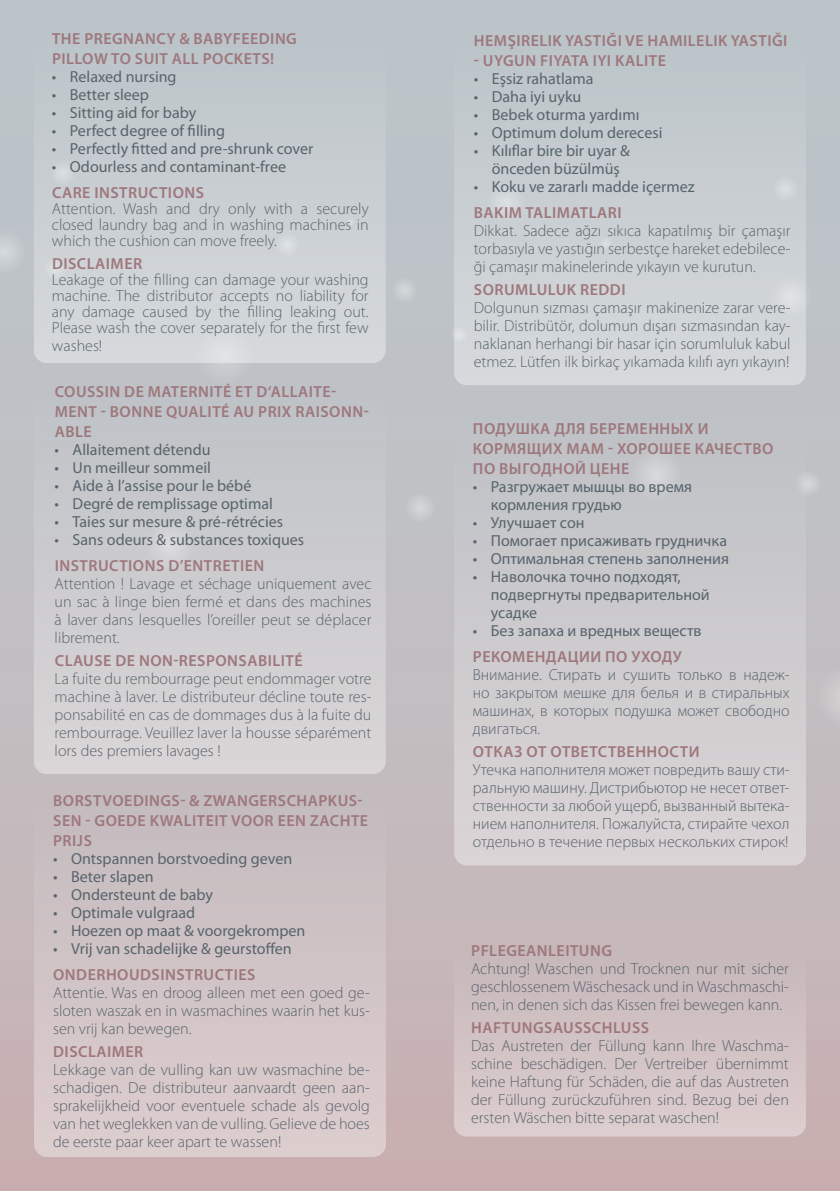
<style>
.page{position:relative;width:840px;height:1191px;background:#fff}
.page>*{position:absolute;margin:0;border:0;box-sizing:border-box;transform-origin:0 0}
.t1{font:300 16px/18px "Myriad Pro";color:#58646c;text-align:justify}
.t2{font:16px/18px "Myriad Pro";color:#58646c}
.t3{font:600 16px/20px "Myriad Pro";letter-spacing:.03em;color:#9e777c}
</style>
<div class="page">
<div style="left:0;top:0;width:839px;height:1191px;background:linear-gradient(to bottom,#bac8cd,#c9b2b4)"></div>
<svg style="left:768px;top:274px;width:43px;height:43px"></svg>
<svg style="left:815px;top:664px;width:24px;height:66px;background:#c5c1c4"></svg>
<div style="left:449px;top:325px;width:18px;height:18px;background:#c0c4c9;border-radius:50%"></div>
<div style="left:793px;top:469px;width:28px;height:27px;background:#c9cace;border-radius:50%"></div>
<div style="left:390px;top:276px;width:27px;height:27px;background:#c5cace;border-radius:50%"></div>
<svg style="left:0;top:229px;width:26px;height:45px"></svg>
<div style="left:194px;top:325px;width:60px;height:60px;background:#c2c6ca;border-radius:50%"></div>
<div style="left:404px;top:491px;width:31px;height:32px;background:#c7c8cc;border-radius:50%"></div>
<div style="left:34px;top:33px;width:351px;height:330px;background:linear-gradient(to bottom,#bbc4c8,#d7dadd);border-radius:13px"></div>
<div style="left:454px;top:944px;width:351px;height:192px;background:#d1c2c3;border-radius:13px"></div>
<div style="left:34px;top:794px;width:352px;height:363px;background:#d1c4c5;border-radius:13px"></div>
<div style="left:34px;top:385px;width:351px;height:389px;background:linear-gradient(to bottom,#bec2c6,#dad6d7);border-radius:13px"></div>
<div style="left:454px;top:34px;width:351px;height:351px;background:linear-gradient(to bottom,#bbc4c8,#d7dadc);border-radius:13px"></div>
<div style="left:454px;top:422px;width:351px;height:443px;background:linear-gradient(to right,#cdcbce,#cdcbce);border-radius:13px"></div>
<p class="t3" style="left:52px;top:28px;width:246px">THE PREGNANCY &amp; BABYFEEDING<br>PILLOW TO SUIT ALL POCKETS!</p>
<p class="t2" style="left:52px;top:68px;width:126px">• Relaxed nursing</p>
<p class="t2" style="left:52px;top:86px;width:99px">• Better sleep</p>
<p class="t2" style="left:52px;top:104px;width:146px">• Sitting aid for baby</p>
<p class="t2" style="left:52px;top:122px;width:175px">• Perfect degree of filling</p>
<p class="t2" style="left:52px;top:140px;width:263px">• Perfectly fitted and pre-shrunk cover</p>
<p class="t2" style="left:52px;top:158px;width:235px">• Odourless and contaminant-free</p>
<p class="t3" style="left:52px;top:182px;width:153px">CARE INSTRUCTIONS</p>
<p class="t1" style="left:52px;top:200px;width:318px;line-height:16px">Attention. Wash and dry only with a securely closed laundry bag and in washing machines in which the cushion can move freely.</p>
<p class="t3" style="left:52px;top:253px;width:92px">DISCLAIMER</p>
<p class="t1" style="left:52px;top:271px;width:318px;line-height:16px">Leakage of the filling can damage your washing machine. The distributor accepts no liability for any damage caused by the filling leaking out.<br>Please wash the cover separately for the first few</p>
<p class="t1" style="left:52px;top:336px;width:52px">washes!</p>
<p class="t3" style="left:55px;top:381px;width:315px">COUSSIN DE MATERNITÉ ET D‘ALLAITE-<br>MENT - BONNE QUALITÉ AU PRIX RAISONN-<br>ABLE</p>
<p class="t2" style="left:55px;top:440px;width:157px">• Allaitement détendu</p>
<p class="t2" style="left:55px;top:458px;width:158px">• Un meilleur sommeil</p>
<p class="t2" style="left:55px;top:476px;width:198px">• Aide à l’assise pour le bébé</p>
<p class="t2" style="left:55px;top:494px;width:220px">• Degré de remplissage optimal</p>
<p class="t2" style="left:55px;top:512px;width:230px">• Taies sur mesure &amp; pré-rétrécies</p>
<p class="t2" style="left:55px;top:530px;width:251px">• Sans odeurs &amp; substances toxiques</p>
<p class="t3" style="left:55px;top:555px;width:211px">INSTRUCTIONS D’ENTRETIEN</p>
<p class="t1" style="left:55px;top:574px;width:318px">Attention ! Lavage et séchage uniquement avec un sac à linge bien fermé et dans des machines à laver dans lesquelles l’oreiller peut se déplacer librement.</p>
<p class="t3" style="left:55px;top:650px;width:249px">CLAUSE DE NON-RESPONSABILITÉ</p>
<p class="t1" style="left:55px;top:669px;width:318px">La fuite du rembourrage peut endommager votre machine à laver. Le distributeur décline toute res&shy;ponsabilité en cas de dommages dus à la fuite du rembourrage. Veuillez laver la housse séparément lors des premiers lavages !</p>
<p class="t3" style="left:53px;top:790px;width:316px">BORSTVOEDINGS- &amp; ZWANGERSCHAPKUS-<br>SEN - GOEDE KWALITEIT VOOR EEN ZACHTE<br>PRIJS</p>
<p class="t2" style="left:53px;top:849px;width:240px">• Ontspannen borstvoeding geven</p>
<p class="t2" style="left:53px;top:867px;width:102px">• Beter slapen</p>
<p class="t2" style="left:53px;top:885px;width:161px">• Ondersteunt de baby</p>
<p class="t2" style="left:53px;top:903px;width:144px">• Optimale vulgraad</p>
<p class="t2" style="left:53px;top:921px;width:254px">• Hoezen op maat &amp; voorgekrompen</p>
<p class="t2" style="left:53px;top:939px;width:240px">• Vrij van schadelijke &amp; geurstoffen</p>
<p class="t3" style="left:53px;top:964px;width:204px">ONDERHOUDSINSTRUCTIES</p>
<p class="t1" style="left:53px;top:983px;width:318px">Attentie. Was en droog alleen met een goed ge&shy;sloten waszak en in wasmachines waarin het kus&shy;sen vrij kan bewegen.</p>
<p class="t3" style="left:53px;top:1040px;width:92px">DISCLAIMER</p>
<p class="t1" style="left:53px;top:1060px;width:318px">Lekkage van de vulling kan uw wasmachine be&shy;schadigen. De distributeur aanvaardt geen aan&shy;sprakelijkheid voor eventuele schade als gevolg van het weglekken van de vulling. Gelieve de hoes de eerste paar keer apart te wassen!</p>
<p class="t3" style="left:473px;top:30px;width:315px">HEMŞIRELIK YASTIĞI VE HAMILELIK YASTIĞI</p>
<p class="t3" style="left:473px;top:50px;width:193px">- UYGUN FIYATA IYI KALITE</p>
<p class="t2" style="left:473px;top:69px;width:121px">• Eşsiz rahatlama</p>
<p class="t2" style="left:473px;top:87px;width:109px">• Daha iyi uyku</p>
<p class="t2" style="left:473px;top:105px;width:167px">• Bebek oturma yardımı</p>
<p class="t2" style="left:473px;top:123px;width:190px">• Optimum dolum derecesi</p>
<p class="t2" style="left:473px;top:141px;width:157px;text-align:center">• Kılıflar bire bir uyar &amp; önceden büzülmüş</p>
<p class="t2" style="left:473px;top:177px;width:222px">• Koku ve zararlı madde içermez</p>
<p class="t3" style="left:473px;top:202px;width:149px">BAKIM TALIMATLARI</p>
<p class="t1" style="left:473px;top:221px;width:318px">Dikkat. Sadece ağzı sıkıca kapatılmış bir çamaşır torbasıyla ve yastığın serbestçe hareket edebilece&shy;ği çamaşır makinelerinde yıkayın ve kurutun.</p>
<p class="t3" style="left:473px;top:279px;width:153px">SORUMLULUK REDDI</p>
<p class="t1" style="left:473px;top:298px;width:318px">Dolgunun sızması çamaşır makinenize zarar vere&shy;bilir. Distribütör, dolumun dışarı sızmasından kay&shy;naklanan herhangi bir hasar için sorumluluk kabul etmez. Lütfen ilk birkaç yıkamada kılıfı ayrı yıkayın!</p>
<p class="t3" style="left:472px;top:418px;width:302px">ПОДУШКА ДЛЯ БЕРЕМЕННЫХ И<br>КОРМЯЩИХ МАМ - ХОРОШЕЕ КАЧЕСТВО<br>ПО ВЫГОДНОЙ ЦЕНЕ</p>
<p class="t2" style="left:490px;top:477px;width:202px;text-indent:-18px">• Разгружает мышцы во время кормления грудью</p>
<p class="t2" style="left:472px;top:513px;width:113px">• Улучшает сон</p>
<p class="t2" style="left:472px;top:531px;width:255px">• Помогает присаживать грудничка</p>
<p class="t2" style="left:472px;top:549px;width:257px">• Оптимальная степень заполнения</p>
<p class="t2" style="left:490px;top:567px;width:220px;text-indent:-18px">• Hаволочка точно подходят, подвергнуты предварительной усадке</p>
<p class="t2" style="left:472px;top:621px;width:230px">• Без запаха и вредных веществ</p>
<p class="t3" style="left:472px;top:646px;width:210px">РЕКОМЕНДАЦИИ ПО УХОДУ</p>
<p class="t1" style="left:472px;top:665px;width:318px">Внимание. Стирать и сушить только в надеж&shy;но закрытом мешке для белья и в стиральных машинах, в которых подушка может свободно двигаться.</p>
<p class="t3" style="left:472px;top:741px;width:228px">ОТКАЗ ОТ ОТВЕТСТВЕННОСТИ</p>
<p class="t1" style="left:472px;top:760px;width:318px">Утечка наполнителя может повредить вашу сти&shy;ральную машину. Дистрибьютор не несет ответ&shy;ственности за любой ущерб, вызванный вытека&shy;нием наполнителя. Пожалуйста, стирайте чехол отдельно в течение первых нескольких стирок!</p>
<p class="t3" style="left:471px;top:940px;width:142px">PFLEGEANLEITUNG</p>
<p class="t1" style="left:471px;top:959px;width:319px">Achtung! Waschen und Trocknen nur mit sicher geschlossenem Wäschesack und in Waschmaschi&shy;nen, in denen sich das Kissen frei bewegen kann.</p>
<p class="t3" style="left:471px;top:1017px;width:179px">HAFTUNGSAUSSCHLUSS</p>
<p class="t1" style="left:471px;top:1036px;width:319px">Das Austreten der Füllung kann Ihre Waschma&shy;schine beschädigen. Der Vertreiber übernimmt keine Haftung für Schäden, die auf das Austreten der Füllung zurückzuführen sind. Bezug bei den ersten Wäschen bitte separat waschen!</p>
</div>
